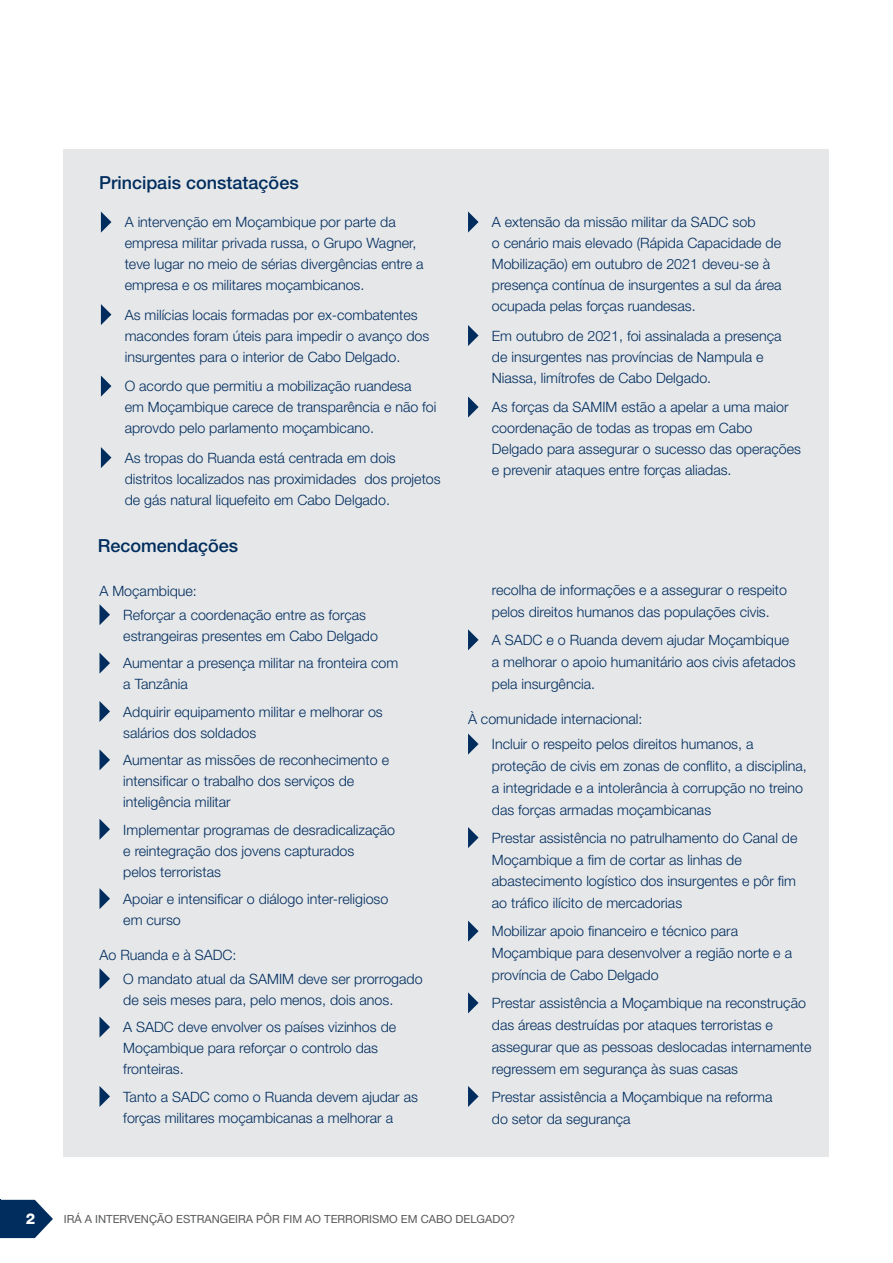
<style>
.page{position:relative;width:893px;height:1263px;background:#fff}
.page>*{position:absolute;margin:0;border:0;box-sizing:border-box;transform-origin:0 0}
.Key_Findings_heading{font:500 18px "Helvetica Neue LT Std";color:#002d5e}
.t1{font:800 15px "Helvetica Neue LT Std";color:#fff}
.Key_Findings_text{font:300 14.25px/21px "Helvetica Neue LT Std";color:#002d5e}
.t2{font:11.25px "Helvetica Neue LT Std";color:#57585a}
</style>
<div class="page">
<svg style="left:1px;top:1200px;width:52px;height:38px"></svg>
<hr style="left:0;top:1200px;width:1px;height:38px;background:#002d5e">
<div style="left:64px;top:149px;width:765px;height:1008px;background:#e6e7e9"></div>
<svg style="left:101px;top:212px;width:10px;height:21px"></svg>
<svg style="left:101px;top:304px;width:10px;height:21px"></svg>
<svg style="left:101px;top:376px;width:10px;height:21px"></svg>
<svg style="left:101px;top:447px;width:10px;height:21px"></svg>
<svg style="left:99px;top:604px;width:11px;height:21px"></svg>
<svg style="left:99px;top:653px;width:11px;height:21px"></svg>
<svg style="left:99px;top:701px;width:11px;height:21px"></svg>
<svg style="left:99px;top:749px;width:11px;height:21px"></svg>
<svg style="left:99px;top:819px;width:11px;height:21px"></svg>
<svg style="left:99px;top:888px;width:11px;height:21px"></svg>
<svg style="left:99px;top:968px;width:11px;height:21px"></svg>
<svg style="left:99px;top:1016px;width:11px;height:21px"></svg>
<svg style="left:99px;top:1086px;width:11px;height:21px"></svg>
<svg style="left:468px;top:211px;width:11px;height:22px"></svg>
<svg style="left:468px;top:325px;width:11px;height:21px"></svg>
<svg style="left:468px;top:396px;width:11px;height:22px"></svg>
<svg style="left:468px;top:629px;width:11px;height:21px"></svg>
<svg style="left:468px;top:733px;width:11px;height:21px"></svg>
<svg style="left:468px;top:827px;width:11px;height:21px"></svg>
<svg style="left:468px;top:921px;width:11px;height:21px"></svg>
<svg style="left:468px;top:992px;width:11px;height:21px"></svg>
<svg style="left:468px;top:1086px;width:11px;height:21px"></svg>
<p class="Key_Findings_heading" style="left:99px;top:172px;width:201px">Principais constatações</p>
<p class="Key_Findings_text" style="left:125px;top:211px;width:273px">A intervenção em Moçambique por parte da</p>
<p class="Key_Findings_text" style="left:125px;top:232px;width:300px">empresa militar privada russa, o Grupo Wagner, teve lugar no meio de sérias divergências entre a empresa e os militares moçambicanos.</p>
<p class="Key_Findings_text" style="left:125px;top:304px;width:294px">As milícias locais formadas por ex-combatentes</p>
<p class="Key_Findings_text" style="left:125px;top:325px;width:306px">macondes foram úteis para impedir o avanço dos insurgentes para o interior de Cabo Delgado.</p>
<p class="Key_Findings_text" style="left:125px;top:375px;width:288px">O acordo que permitiu a mobilização ruandesa</p>
<p class="Key_Findings_text" style="left:125px;top:396px;width:313px">em Moçambique carece de transparência e não foi aprovdo pelo parlamento moçambicano.</p>
<p class="Key_Findings_text" style="left:125px;top:447px;width:273px">As tropas do Ruanda está centrada em dois</p>
<p class="Key_Findings_text" style="left:125px;top:468px;width:317px">distritos localizados nas proximidades dos projetos de gás natural liquefeito em Cabo Delgado.</p>
<p class="Key_Findings_heading" style="left:98px;top:535px;width:142px">Recomendações</p>
<p class="Key_Findings_text" style="left:99px;top:580px;width:99px">A Moçambique:</p>
<p class="Key_Findings_text" style="left:123px;top:604px;width:244px">Reforçar a coordenação entre as forças</p>
<p class="Key_Findings_text" style="left:123px;top:625px;width:256px">estrangeiras presentes em Cabo Delgado</p>
<p class="Key_Findings_text" style="left:123px;top:652px;width:277px">Aumentar a presença militar na fronteira com</p>
<p class="Key_Findings_text" style="left:123px;top:673px;width:66px">a Tanzânia</p>
<p class="Key_Findings_text" style="left:123px;top:701px;width:261px">Adquirir equipamento militar e melhorar os</p>
<p class="Key_Findings_text" style="left:123px;top:722px;width:135px">salários dos soldados</p>
<p class="Key_Findings_text" style="left:123px;top:749px;width:267px">Aumentar as missões de reconhecimento e</p>
<p class="Key_Findings_text" style="left:123px;top:770px;width:232px">intensificar o trabalho dos serviços de inteligência militar</p>
<p class="Key_Findings_text" style="left:123px;top:819px;width:273px">Implementar programas de desradicalização</p>
<p class="Key_Findings_text" style="left:123px;top:840px;width:232px">e reintegração dos jovens capturados pelos terroristas</p>
<p class="Key_Findings_text" style="left:123px;top:888px;width:267px">Apoiar e intensificar o diálogo inter-religioso</p>
<p class="Key_Findings_text" style="left:123px;top:909px;width:59px">em curso</p>
<p class="Key_Findings_text" style="left:99px;top:944px;width:139px">Ao Ruanda e à SADC:</p>
<p class="Key_Findings_text" style="left:123px;top:968px;width:301px">O mandato atual da SAMIM deve ser prorrogado</p>
<p class="Key_Findings_text" style="left:123px;top:989px;width:272px">de seis meses para, pelo menos, dois anos.</p>
<p class="Key_Findings_text" style="left:123px;top:1016px;width:274px">A SADC deve envolver os países vizinhos de</p>
<p class="Key_Findings_text" style="left:123px;top:1037px;width:256px">Moçambique para reforçar o controlo das fronteiras.</p>
<p class="Key_Findings_text" style="left:123px;top:1086px;width:296px">Tanto a SADC como o Ruanda devem ajudar as</p>
<p class="Key_Findings_text" style="left:123px;top:1107px;width:271px">forças militares moçambicanas a melhorar a</p>
<p class="Key_Findings_text" style="left:492px;top:211px;width:265px">A extensão da missão militar da SADC sob</p>
<p class="Key_Findings_text" style="left:492px;top:232px;width:291px">o cenário mais elevado (Rápida Capacidade de Mobilização) em outubro de 2021 deveu-se à presença contínua de insurgentes a sul da área ocupada pelas forças ruandesas.</p>
<p class="Key_Findings_text" style="left:492px;top:325px;width:291px">Em outubro de 2021, foi assinalada a presença</p>
<p class="Key_Findings_text" style="left:492px;top:346px;width:273px">de insurgentes nas províncias de Nampula e<br>Niassa, limítrofes de Cabo Delgado.</p>
<p class="Key_Findings_text" style="left:492px;top:396px;width:298px">As forças da SAMIM estão a apelar a uma maior</p>
<p class="Key_Findings_text" style="left:492px;top:417px;width:311px">coordenação de todas as tropas em Cabo<br>Delgado para assegurar o sucesso das operações e prevenir ataques entre forças aliadas.</p>
<p class="Key_Findings_text" style="left:492px;top:579px;width:297px;line-height:21.8px">recolha de informações e a assegurar o respeito pelos direitos humanos das populações civis.</p>
<p class="Key_Findings_text" style="left:492px;top:629px;width:299px">A SADC e o Ruanda devem ajudar Moçambique</p>
<p class="Key_Findings_text" style="left:492px;top:651px;width:305px;line-height:21.8px">a melhorar o apoio humanitário aos civis afetados pela insurgência.</p>
<p class="Key_Findings_text" style="left:468px;top:708px;width:176px">À comunidade internacional:</p>
<p class="Key_Findings_text" style="left:492px;top:733px;width:263px">Incluir o respeito pelos direitos humanos, a</p>
<p class="Key_Findings_text" style="left:492px;top:755px;width:316px;line-height:21.8px">proteção de civis em zonas de conflito, a disciplina, a integridade e a intolerância à corrupção no treino das forças armadas moçambicanas</p>
<p class="Key_Findings_text" style="left:492px;top:827px;width:307px">Prestar assistência no patrulhamento do Canal de</p>
<p class="Key_Findings_text" style="left:492px;top:848px;width:306px;line-height:21.8px">Moçambique a fim de cortar as linhas de abastecimento logístico dos insurgentes e pôr fim ao tráfico ilícito de mercadorias</p>
<p class="Key_Findings_text" style="left:492px;top:920px;width:248px">Mobilizar apoio financeiro e técnico para</p>
<p class="Key_Findings_text" style="left:492px;top:942px;width:302px;line-height:21.8px">Moçambique para desenvolver a região norte e a província de Cabo Delgado</p>
<p class="Key_Findings_text" style="left:492px;top:992px;width:316px">Prestar assistência a Moçambique na reconstrução</p>
<p class="Key_Findings_text" style="left:492px;top:1014px;width:321px;line-height:21.8px">das áreas destruídas por ataques terroristas e assegurar que as pessoas deslocadas internamente regressem em segurança às suas casas</p>
<p class="Key_Findings_text" style="left:492px;top:1086px;width:282px">Prestar assistência a Moçambique na reforma</p>
<p class="Key_Findings_text" style="left:492px;top:1108px;width:140px">do setor da segurança</p>
<p class="t1" style="left:26px;top:1210px;width:11px">2</p>
<p class="t2" style="left:64px;top:1212px;width:453px">IRÁ A INTERVENÇÃO ESTRANGEIRA PÔR FIM AO TERRORISMO EM CABO DELGADO?</p>
</div>
